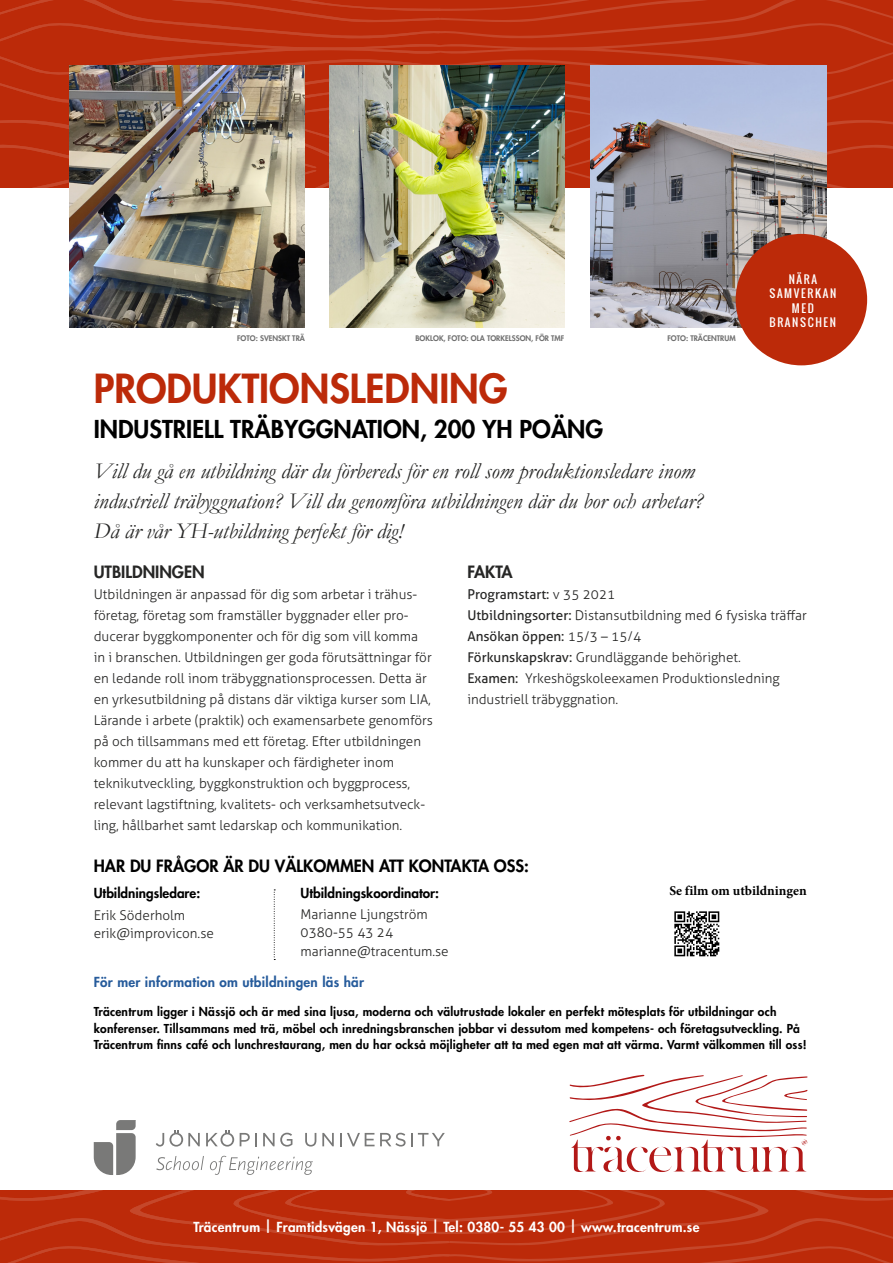
<style>
.page{position:relative;width:893px;height:1263px;background:#fff}
.page>*{position:absolute;margin:0;border:0;box-sizing:border-box;transform-origin:0 0}
.t1{font:800 39px "Futura";color:#bc2a09}
.t2{font:800 24px "Futura";color:#000}
.t3{font:italic 22.5px/30px "Garamond";color:#262625}
.t4{font:800 16.5px "Futura";color:#000}
.t5{font:800 16.5px "Futura";color:#262625}
.t6{font:300 13.5px/21px "Aller";color:#262625}
.t7{font:800 13.5px "Futura";letter-spacing:.02em;color:#fff}
.t8{font:800 13.5px "Futura";color:#000}
.t9{font:800 13.5px "Futura";letter-spacing:.02em;color:#265b9b}
.t10{font:700 13.5px "Minion Pro";color:#000}
.t11{font:800 12px/16.5px "Futura";letter-spacing:.02em;color:#000}
.t12{font:11.1px/14.2px "Oswald";letter-spacing:.15em;color:#fff;text-align:center}
.t13{font:800 7.5px "Futura";color:#6f6f6f}
.s1{font-weight:400}
</style>
<div class="page">
<svg style="left:0;top:0;width:893px;height:188px;background:#bc2f0f"></svg>
<img style="left:70px;top:66px;width:235px;height:261px">
<img style="left:329px;top:66px;width:235px;height:261px">
<img style="left:591px;top:66px;width:235px;height:261px">
<div style="left:736px;top:234px;width:131px;height:131px;background:#bc2a09;border-radius:50%"></div>
<svg style="left:569px;top:1075px;width:239px;height:97px"></svg>
<svg style="left:0;top:1191px;width:893px;height:72px;background:#bd2d0d"></svg>
<svg style="left:274px;top:889px;width:1px;height:71px"></svg>
<svg style="left:94px;top:1120px;width:42px;height:55px"></svg>
<svg style="left:156px;top:1130px;width:44px;height:16px"></svg>
<svg style="left:206px;top:1130px;width:28px;height:16px"></svg>
<svg style="left:240px;top:1133px;width:17px;height:13px"></svg>
<svg style="left:263px;top:1133px;width:29px;height:13px"></svg>
<svg style="left:305px;top:1133px;width:11px;height:13px"></svg>
<svg style="left:322px;top:1133px;width:12px;height:13px"></svg>
<svg style="left:340px;top:1133px;width:105px;height:13px"></svg>
<svg style="left:156px;top:1156px;width:48px;height:14px"></svg>
<svg style="left:210px;top:1156px;width:103px;height:19px"></svg>
<img style="left:674px;top:911px;width:46px;height:46px">
<p class="t13" style="left:237px;top:333px;width:69px">FOTO: SVENSKT TRÄ</p>
<p class="t13" style="left:415px;top:333px;width:150px">BOKLOK, FOTO: OLA TORKELSSON, FÖR TMF</p>
<p class="t13" style="left:667px;top:333px;width:70px">FOTO: TRÄCENTRUM</p>
<p class="t12" style="left:769px;top:272px;width:68px">NÄRA<br>SAMVERKAN<br>MED<br>BRANSCHEN</p>
<h1 class="t1" style="left:94px;top:364px;width:415px">PRODUKTIONSLEDNING</h1>
<h2 class="t2" style="left:94px;top:414px;width:511px">INDUSTRIELL TRÄBYGGNATION, 200 YH POÄNG</h2>
<h3 class="t3" style="left:94px;top:456px;width:611px">Vill du gå en utbildning där du förbereds för en roll som produktionsledare inom industriell träbyggnation? Vill du genomföra utbildningen där du bor och arbetar?<br>Då är vår YH-utbildning perfekt för dig!</h3>
<p class="t5" style="left:94px;top:562px;width:112px">UTBILDNINGEN</p>
<p class="t6" style="left:94px;top:584px;width:341px">Utbildningen är anpassad för dig som arbetar i trähus&shy;företag, företag som framställer byggnader eller pro&shy;ducerar byggkomponenter och för dig som vill komma<br>in i branschen. Utbildningen ger goda förutsättningar för en ledande roll inom träbyggnationsprocessen. Detta är en yrkesutbildning på distans där viktiga kurser som LIA, Lärande i arbete (praktik) och examensarbete genomförs på och tillsammans med ett företag. Efter utbildningen kommer du att ha kunskaper och färdigheter inom teknikutveckling, byggkonstruktion och byggprocess, relevant lagstiftning, kvalitets- och verksamhetsutveck&shy;ling, hållbarhet samt ledarskap och kommunikation.</p>
<p class="t5" style="left:467px;top:562px;width:47px">FAKTA</p>
<p class="t6" style="left:467px;top:584px;width:341px"><span class="s1">Programstart:</span> v 35 2021<br><span class="s1">Utbildningsorter:</span> Distansutbildning med 6 fysiska träffar <span class="s1">Ansökan öppen:</span> 15/3 – 15/4<br><span class="s1">Förkunskapskrav:</span> Grundläggande behörighet.<br><span class="s1">Examen:</span> Yrkeshögskoleexamen Produktionsledning industriell träbyggnation.</p>
<p class="t4" style="left:94px;top:855px;width:437px">HAR DU FRÅGOR ÄR DU VÄLKOMMEN ATT KONTAKTA OSS:</p>
<p class="t8" style="left:94px;top:884px;width:108px">Utbildningsledare:</p>
<p class="t6" style="left:94px;top:906px;width:122px;line-height:18px">Erik Söderholm erik@improvicon.se</p>
<p class="t8" style="left:301px;top:884px;width:140px">Utbildningskoordinator:</p>
<p class="t10" style="left:669px;top:881px;width:139px">Se film om utbildningen</p>
<p class="t6" style="left:301px;top:905px;width:150px;line-height:18.3px">Marianne Ljungström<br>0380-55 43 24 marianne@tracentum.se</p>
<p class="t9" style="left:94px;top:973px;width:272px">För mer information om utbildningen läs här</p>
<p class="t11" style="left:94px;top:1004px;width:714px">Träcentrum ligger i Nässjö och är med sina ljusa, moderna och välutrustade lokaler en perfekt mötesplats för utbildningar och konferenser. Tillsammans med trä, möbel och inredningsbranschen jobbar vi dessutom med kompetens- och företagsutveckling. På<br>Träcentrum finns café och lunchrestaurang, men du har också möjligheter att ta med egen mat att värma. Varmt välkommen till oss!</p>
<p class="t7" style="left:193px;top:1218px;width:508px">Träcentrum | Framtidsvägen 1, Nässjö | Tel: 0380- 55 43 00 | www.tracentrum.se</p>
</div>
